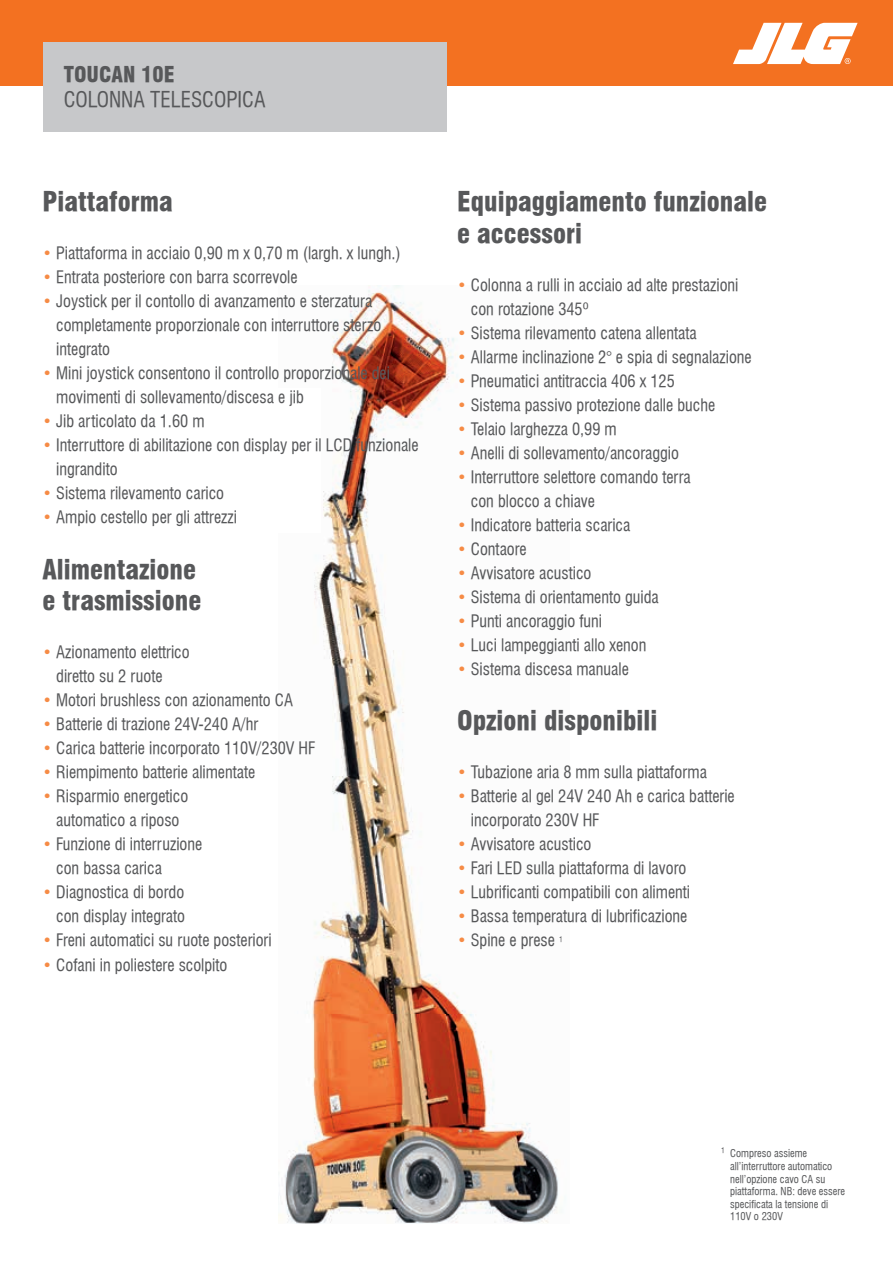
<style>
.page{position:relative;width:893px;height:1263px;background:#fff}
.page>*{position:absolute;margin:0;border:0;box-sizing:border-box;transform-origin:0 0}
.t1{font:26.25px/31.5px "Swiss 721 Black Condensed BT";color:#57585a}
.t2{font:21px "Swiss 721 Condensed BT";color:#57585a}
.t3{font:21px "Swiss 721 Black Condensed BT";color:#57585a}
.t4{font:16.5px/24px "Swiss 721 Condensed BT";color:#57585a}
.t5{font:10.5px/12.6px "Swiss 721 Condensed BT";color:#57585a}
.s1{color:#f68b45}
</style>
<div class="page">
<div style="left:0;top:0;width:893px;height:85px;background:#f37121"></div>
<div style="left:43px;top:43px;width:403px;height:89px;background:#c7c8ca"></div>
<svg style="left:733px;top:23px;width:125px;height:41px"></svg>
<img style="left:279px;top:286px;width:279px;height:937px">
<div style="left:240px;top:388px;width:81px;height:145px;background:#fff"></div>
<p class="t3" style="left:64px;top:62px;width:112px">TOUCAN 10E</p>
<p class="t2" style="left:64px;top:87px;width:203px">COLONNA TELESCOPICA</p>
<h1 class="t1" style="left:43px;top:186px;width:132px">Piattaforma</h1>
<p class="t4" style="left:43px;top:241px;width:360px"><span class="s1">•</span> Piattaforma in acciaio 0,90 m x 0,70 m (largh. x lungh.)</p>
<p class="t4" style="left:43px;top:265px;width:257px"><span class="s1">•</span> Entrata posteriore con barra scorrevole</p>
<p class="t4" style="left:56px;top:289px;width:327px;text-indent:-14px"><span class="s1">•</span> Joystick per il contollo di avanzamento e sterzatura completamente proporzionale con interruttore sterzo integrato</p>
<p class="t4" style="left:56px;top:361px;width:335px;text-indent:-14px"><span class="s1">•</span> Mini joystick consentono il controllo proporzionale dei movimenti di sollevamento/discesa e jib</p>
<p class="t4" style="left:43px;top:409px;width:163px"><span class="s1">•</span> Jib articolato da 1.60 m</p>
<p class="t4" style="left:56px;top:433px;width:364px;text-indent:-14px"><span class="s1">•</span> Interruttore di abilitazione con display per il LCD funzionale ingrandito</p>
<p class="t4" style="left:43px;top:481px;width:183px"><span class="s1">•</span> Sistema rilevamento carico</p>
<p class="t4" style="left:43px;top:505px;width:196px"><span class="s1">•</span> Ampio cestello per gli attrezzi</p>
<h1 class="t1" style="left:43px;top:553px;width:160px">Alimentazione e trasmissione</h1>
<p class="t4" style="left:56px;top:640px;width:135px;text-indent:-14px"><span class="s1">•</span> Azionamento elettrico diretto su 2 ruote</p>
<p class="t4" style="left:43px;top:688px;width:252px"><span class="s1">•</span> Motori brushless con azionamento CA</p>
<p class="t4" style="left:43px;top:712px;width:217px"><span class="s1">•</span> Batterie di trazione 24V-240 A/hr</p>
<p class="t4" style="left:43px;top:736px;width:274px"><span class="s1">•</span> Carica batterie incorporato 110V/230V HF</p>
<p class="t4" style="left:43px;top:760px;width:214px"><span class="s1">•</span> Riempimento batterie alimentate</p>
<p class="t4" style="left:43px;top:784px;width:147px;text-align:center"><span class="s1">•</span> Risparmio energetico automatico a riposo</p>
<p class="t4" style="left:56px;top:832px;width:148px;text-indent:-14px"><span class="s1">•</span> Funzione di interruzione con bassa carica</p>
<p class="t4" style="left:43px;top:880px;width:144px;text-align:right"><span class="s1">•</span> Diagnostica di bordo con display integrato</p>
<p class="t4" style="left:43px;top:928px;width:231px"><span class="s1">•</span> Freni automatici su ruote posteriori</p>
<p class="t4" style="left:43px;top:952px;width:186px"><span class="s1">•</span> Cofani in poliestere scolpito</p>
<h1 class="t1" style="left:457px;top:186px;width:312px">Equipaggiamento funzionale e accessori</h1>
<p class="t4" style="left:471px;top:273px;width:269px;text-indent:-14px"><span class="s1">•</span> Colonna a rulli in acciaio ad alte prestazioni con rotazione 345º</p>
<p class="t4" style="left:457px;top:321px;width:241px"><span class="s1">•</span> Sistema rilevamento catena allentata</p>
<p class="t4" style="left:457px;top:345px;width:296px"><span class="s1">•</span> Allarme inclinazione 2° e spia di segnalazione</p>
<p class="t4" style="left:457px;top:369px;width:219px"><span class="s1">•</span> Pneumatici antitraccia 406 x 125</p>
<p class="t4" style="left:457px;top:393px;width:260px"><span class="s1">•</span> Sistema passivo protezione dalle buche</p>
<p class="t4" style="left:457px;top:417px;width:161px"><span class="s1">•</span> Telaio larghezza 0,99 m</p>
<p class="t4" style="left:457px;top:441px;width:223px"><span class="s1">•</span> Anelli di sollevamento/ancoraggio</p>
<p class="t4" style="left:471px;top:465px;width:221px;text-indent:-14px"><span class="s1">•</span> Interruttore selettore comando terra con blocco a chiave</p>
<p class="t4" style="left:457px;top:513px;width:175px"><span class="s1">•</span> Indicatore batteria scarica</p>
<p class="t4" style="left:457px;top:537px;width:71px"><span class="s1">•</span> Contaore</p>
<p class="t4" style="left:457px;top:561px;width:136px"><span class="s1">•</span> Avvisatore acustico</p>
<p class="t4" style="left:457px;top:585px;width:203px"><span class="s1">•</span> Sistema di orientamento guida</p>
<p class="t4" style="left:457px;top:609px;width:147px"><span class="s1">•</span> Punti ancoraggio funi</p>
<p class="t4" style="left:457px;top:633px;width:191px"><span class="s1">•</span> Luci lampeggianti allo xenon</p>
<p class="t4" style="left:457px;top:657px;width:173px"><span class="s1">•</span> Sistema discesa manuale</p>
<h1 class="t1" style="left:457px;top:705px;width:202px">Opzioni disponibili</h1>
<p class="t4" style="left:457px;top:760px;width:251px"><span class="s1">•</span> Tubazione aria 8 mm sulla piattaforma</p>
<p class="t4" style="left:471px;top:784px;width:265px;text-indent:-14px"><span class="s1">•</span> Batterie al gel 24V 240 Ah e carica batterie incorporato 230V HF</p>
<p class="t4" style="left:457px;top:832px;width:136px"><span class="s1">•</span> Avvisatore acustico</p>
<p class="t4" style="left:457px;top:856px;width:231px"><span class="s1">•</span> Fari LED sulla piattaforma di lavoro</p>
<p class="t4" style="left:457px;top:880px;width:235px"><span class="s1">•</span> Lubrificanti compatibili con alimenti</p>
<p class="t4" style="left:457px;top:904px;width:232px"><span class="s1">•</span> Bassa temperatura di lubrificazione</p>
<p class="t4" style="left:457px;top:928px;width:107px"><span class="s1">•</span> Spine e prese <sup>1</sup></p>
<p class="t5" style="left:730px;top:1147px;width:116px;text-indent:-9px"><sup>1</sup> Compreso assieme all’interruttore automatico nell’opzione cavo CA su piattaforma. NB: deve essere specificata la tensione di<br>110V o 230V</p>
</div>
